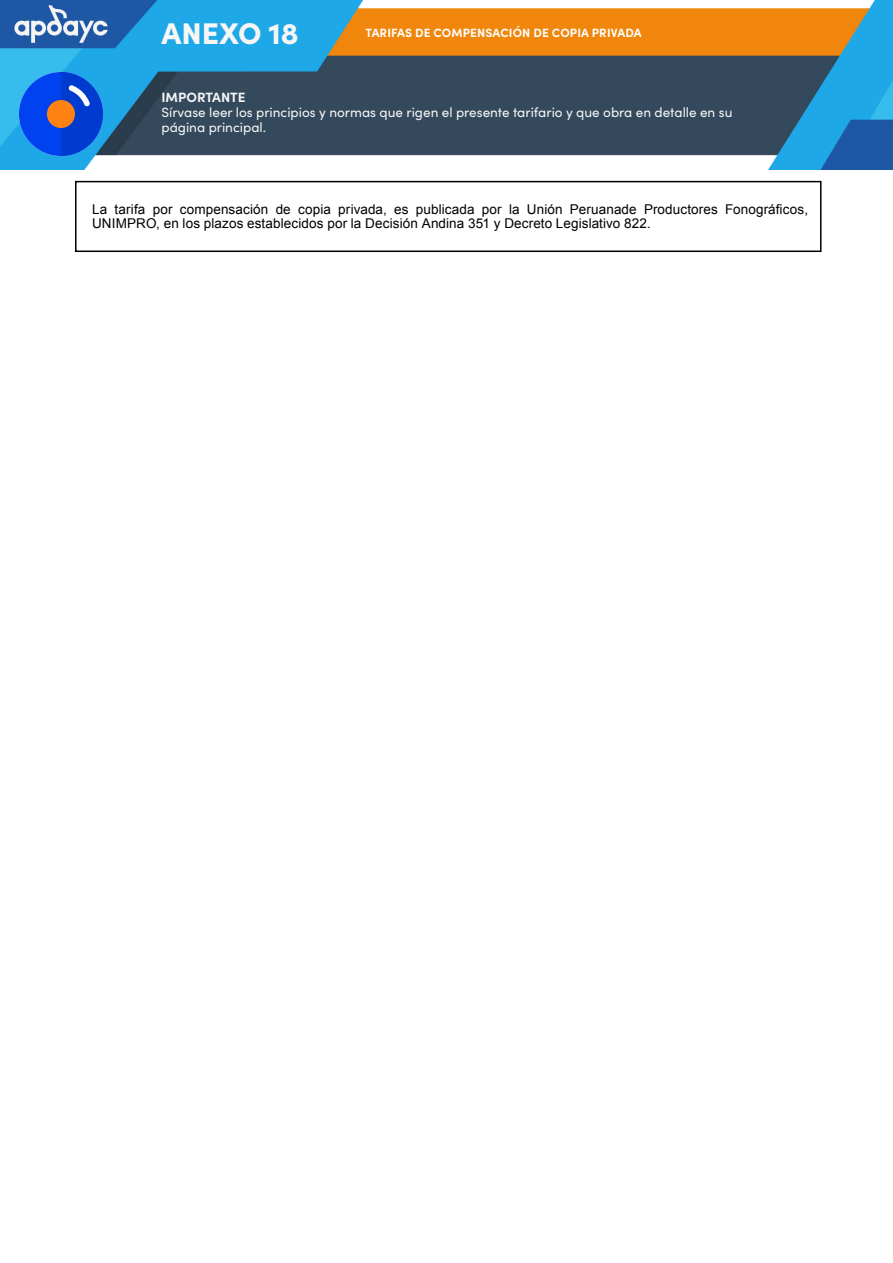
<style>
.page{position:relative;width:893px;height:1263px;background:#fff}
.page>*{position:absolute;margin:0;border:0;box-sizing:border-box;transform-origin:0 0}
.t1{font:900 30px "Sofia Pro";color:#f6f6f6}
.t2{font:13.5px/13.5px "Arial";letter-spacing:.01em;color:#000}
.t3{font:13.5px/15px "Sofia Pro";color:#f6f6f6}
.t4{font:700 13.5px "Sofia Pro";color:#f6f6f6}
.t5{font:700 12px "Sofia Pro";letter-spacing:.01em;color:#fff}
</style>
<div class="page">
<img style="left:0;top:0;width:893px;height:170px">
<div style="left:19px;top:72px;width:84px;height:84px;background:#0042f0;border-radius:50%"></div>
<svg style="left:61px;top:72px;width:42px;height:84px;background:#145cd4"></svg>
<div style="left:47px;top:100px;width:28px;height:28px;background:#ff8212;border-radius:50%"></div>
<div style="left:75px;top:181px;width:746px;height:71px;border:2px solid #000"></div>
<p class="t1" style="left:161px;top:10px;width:139px">ANEXO 18</p>
<p class="t5" style="left:366px;top:23px;width:278px">TARIFAS DE COMPENSACIÓN DE COPIA PRIVADA</p>
<p class="t4" style="left:161px;top:87px;width:86px">IMPORTANTE</p>
<p class="t3" style="left:161px;top:104px;width:572px">Sírvase leer los principios y normas que rigen el presente tarifario y que obra en detalle en su página principal.</p>
<p class="t2" style="left:92px;top:203px;width:718px">La tarifa por compensación de copia privada, es publicada por la Unión Peruanade Productores Fonográficos,<br>UNIMPRO, en los plazos establecidos por la Decisión Andina 351 y Decreto Legislativo 822.</p>
</div>
